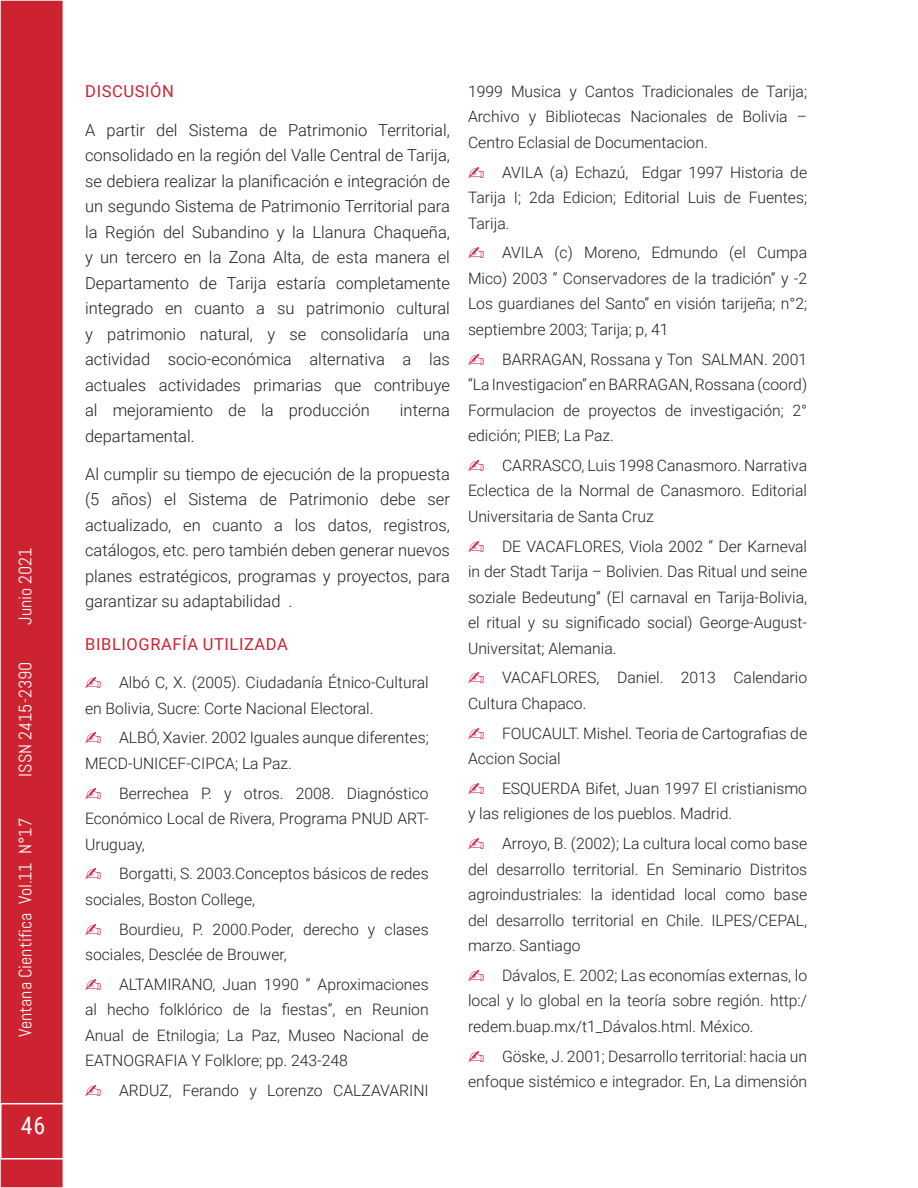
<style>
.page{position:relative;width:918px;height:1188px;background:#fff}
.page>*{position:absolute;margin:0;border:0;box-sizing:border-box;transform-origin:0 0}
.t1{font:24px "Roboto Condensed";color:#fff}
.t2{font:18px "Abel";color:#eef8f9}
.Contenido_parrafos{font:300 16.5px/25.5px "Roboto";color:#231f20;text-align:justify}
.Titulo_2__Light{font:16.5px "Roboto";letter-spacing:.035em;color:#ce2230}
.t3{font:300 15.75px/25.5px "Roboto";color:#231f20;text-align:justify}
</style>
<div class="page">
<div style="left:1px;top:1px;width:62px;height:1186px;background:#cd2330"></div>
<p class="t2" style="left:14px;top:625px;width:79px;rotate:-90deg">Junio 2021</p>
<p class="t2" style="left:14px;top:777px;width:116px;rotate:-90deg">ISSN 2415-2390</p>
<p class="t2" style="left:14px;top:1037px;width:221px;rotate:-90deg">Ventana Científica Vol.11 N°17</p>
<h1 class="t1" style="left:21px;top:1109px;width:26px">46</h1>
<p class="Titulo_2__Light" style="left:85px;top:80px;width:90px">DISCUSIÓN</p>
<p class="Contenido_parrafos" style="left:85px;top:116px;width:366px">A partir del Sistema de Patrimonio Territorial, consolidado en la región del Valle Central de Tarija, se debiera realizar la planificación e integración de un segundo Sistema de Patrimonio Territorial para la Región del Subandino y la Llanura Chaqueña, y un tercero en la Zona Alta, de esta manera el Departamento de Tarija estaría completamente integrado en cuanto a su patrimonio cultural y patrimonio natural, y se consolidaría una actividad socio-económica alternativa a las actuales actividades primarias que contribuye al mejoramiento de la producción</p>
<p class="Contenido_parrafos" style="left:400px;top:397px;width:52px">interna</p>
<p class="Contenido_parrafos" style="left:85px;top:422px;width:111px">departamental.</p>
<p class="Contenido_parrafos" style="left:85px;top:461px;width:366px">Al cumplir su tiempo de ejecución de la propuesta (5 años) el Sistema de Patrimonio debe ser actualizado, en cuanto a los datos, registros, catálogos, etc. pero también deben generar nuevos planes estratégicos, programas y proyectos, para garantizar su adaptabilidad .</p>
<p class="Titulo_2__Light" style="left:85px;top:633px;width:204px">BIBLIOGRAFÍA UTILIZADA</p>
<p class="t3" style="left:85px;top:669px;width:345px;text-indent:34px">Albó C, X. (2005). Ciudadanía Étnico-Cultural en Bolivia, Sucre: Corte Nacional Electoral.</p>
<p class="t3" style="left:85px;top:725px;width:345px;text-indent:34px">ALBÓ, Xavier. 2002 Iguales aunque diferentes;<br>MECD-UNICEF-CIPCA; La Paz.</p>
<p class="t3" style="left:85px;top:780px;width:345px;text-indent:34px">Berrechea P. y otros. 2008. Diagnóstico Económico Local de Rivera, Programa PNUD ART-Uruguay,</p>
<p class="t3" style="left:85px;top:861px;width:345px;text-indent:34px">Borgatti, S. 2003.Conceptos básicos de redes sociales, Boston College,</p>
<p class="t3" style="left:85px;top:916px;width:345px;text-indent:34px">Bourdieu, P. 2000.Poder, derecho y clases sociales, Desclée de Brouwer,</p>
<p class="t3" style="left:85px;top:971px;width:345px;text-indent:34px">ALTAMIRANO, Juan 1990 “ Aproximaciones al hecho folklórico de la fiestas”, en Reunion Anual de Etnilogia; La Paz, Museo Nacional de EATNOGRAFIA Y Folklore; pp. 243-248</p>
<p class="t3" style="left:119px;top:1077px;width:311px">ARDUZ, Ferando y Lorenzo CALZAVARINI</p>
<p class="t3" style="left:468px;top:78px;width:341px">1999 Musica y Cantos Tradicionales de Tarija; Archivo y Bibliotecas Nacionales de Bolivia – Centro Eclasial de Documentacion.</p>
<p class="t3" style="left:468px;top:159px;width:341px;text-indent:34px">AVILA (a) Echazú, Edgar 1997 Historia de Tarija I; 2da Edicion; Editorial Luis de Fuentes; Tarija.</p>
<p class="t3" style="left:468px;top:239px;width:341px;text-indent:34px">AVILA (c) Moreno, Edmundo (el Cumpa Mico) 2003 “ Conservadores de la tradición” y -2<br>Los guardianes del Santo” en visión tarijeña; n°2; septiembre 2003; Tarija; p, 41</p>
<p class="t3" style="left:468px;top:346px;width:341px;text-indent:34px">BARRAGAN, Rossana y Ton SALMAN. 2001 “La Investigacion” en BARRAGAN, Rossana (coord)<br>Formulacion de proyectos de investigación; 2° edición; PIEB; La Paz.</p>
<p class="t3" style="left:468px;top:452px;width:341px;text-indent:34px">CARRASCO, Luis 1998 Canasmoro. Narrativa Eclectica de la Normal de Canasmoro. Editorial Universitaria de Santa Cruz</p>
<p class="t3" style="left:468px;top:533px;width:341px;text-indent:34px">DE VACAFLORES, Viola 2002 “ Der Karneval in der Stadt Tarija – Bolivien. Das Ritual und seine soziale Bedeutung” (El carnaval en Tarija-Bolivia, el ritual y su significado social) George-August-Universitat; Alemania.</p>
<p class="t3" style="left:468px;top:664px;width:341px;text-indent:34px">VACAFLORES, Daniel. 2013 Calendario<br>Cultura Chapaco.</p>
<p class="t3" style="left:468px;top:720px;width:341px;text-indent:34px">FOUCAULT. Mishel. Teoria de Cartografias de<br>Accion Social</p>
<p class="t3" style="left:468px;top:775px;width:341px;text-indent:34px">ESQUERDA Bifet, Juan 1997 El cristianismo y las religiones de los pueblos. Madrid.</p>
<p class="t3" style="left:468px;top:830px;width:341px;text-indent:34px">Arroyo, B. (2002); La cultura local como base del desarrollo territorial. En Seminario Distritos agroindustriales: la identidad local como base del desarrollo territorial en Chile. ILPES/CEPAL, marzo. Santiago</p>
<p class="t3" style="left:468px;top:962px;width:341px;text-indent:34px">Dávalos, E. 2002; Las economías externas, lo local y lo global en la teoría sobre región. http:/ redem.buap.mx/t1_Dávalos.html. México.</p>
<p class="t3" style="left:468px;top:1043px;width:341px;text-align:right">Göske, J. 2001; Desarrollo territorial: hacia un enfoque sistémico e integrador. En, La dimensión</p>
</div>
